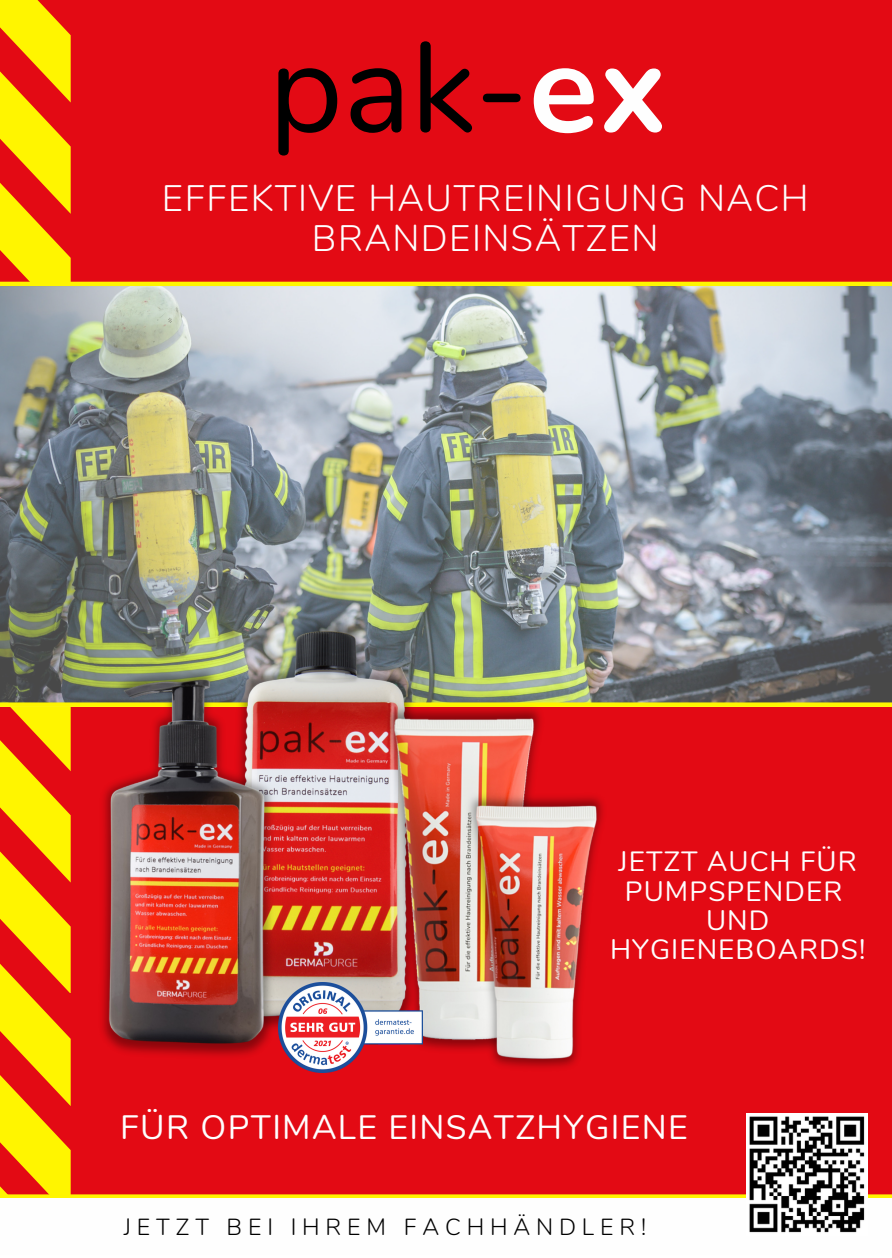
<style>
.page{position:relative;width:892px;height:1258px;background:#fff}
.page>*{position:absolute;margin:0;border:0;box-sizing:border-box;transform-origin:0 0}
.t1{font:127.5px "Nunito";color:#000}
.t2{font:300 36.9px/40.2px "Nunito";letter-spacing:.04em;color:#fefefe;text-align:center}
.t3{font:33.9px "Nunito";letter-spacing:.04em;color:#fefefe}
.t4{font:27.9px/29.1px "Nunito";letter-spacing:.04em;color:#fefefe;text-align:center}
.t5{font:300 23.1px "Nunito";letter-spacing:.25em;color:#000}
.s1{font-weight:700;color:#fefefe}
</style>
<div class="page">
<div style="left:0;top:702px;width:891px;height:494px;background:#e30a14"></div>
<div style="left:0;top:0;width:891px;height:282px;background:#e30a14"></div>
<svg style="left:0;top:0;width:70px;height:282px"></svg>
<hr style="left:0;top:282px;width:891px;height:4px;background:#fff500">
<div style="left:2px;top:1194px;width:889px;height:5px;background:#fff500"></div>
<svg style="left:0;top:1108px;width:70px;height:91px"></svg>
<img style="left:1px;top:286px;width:890px;height:416px">
<div style="left:0;top:702px;width:891px;height:5px;background:#fff500"></div>
<img style="left:0;top:526px;width:615px;height:582px">
<img style="left:278px;top:982px;width:144px;height:90px">
<img style="left:746px;top:1114px;width:121px;height:119px">
<h1 class="t1" style="left:269px;top:3px;width:400px">pak-<span class="s1">ex</span></h1>
<h2 class="t2" style="left:162px;top:179px;width:648px">EFFEKTIVE HAUTREINIGUNG NACH<br>BRANDEINSÄTZEN</h2>
<p class="t4" style="left:610px;top:847px;width:257px">JETZT AUCH FÜR<br>PUMPSPENDER<br>UND<br>HYGIENEBOARDS!</p>
<p class="t3" style="left:120px;top:1104px;width:569px">FÜR OPTIMALE EINSATZHYGIENE</p>
<p class="t5" style="left:124px;top:1211px;width:524px">JETZT BEI IHREM FACHHÄNDLER!</p>
</div>
